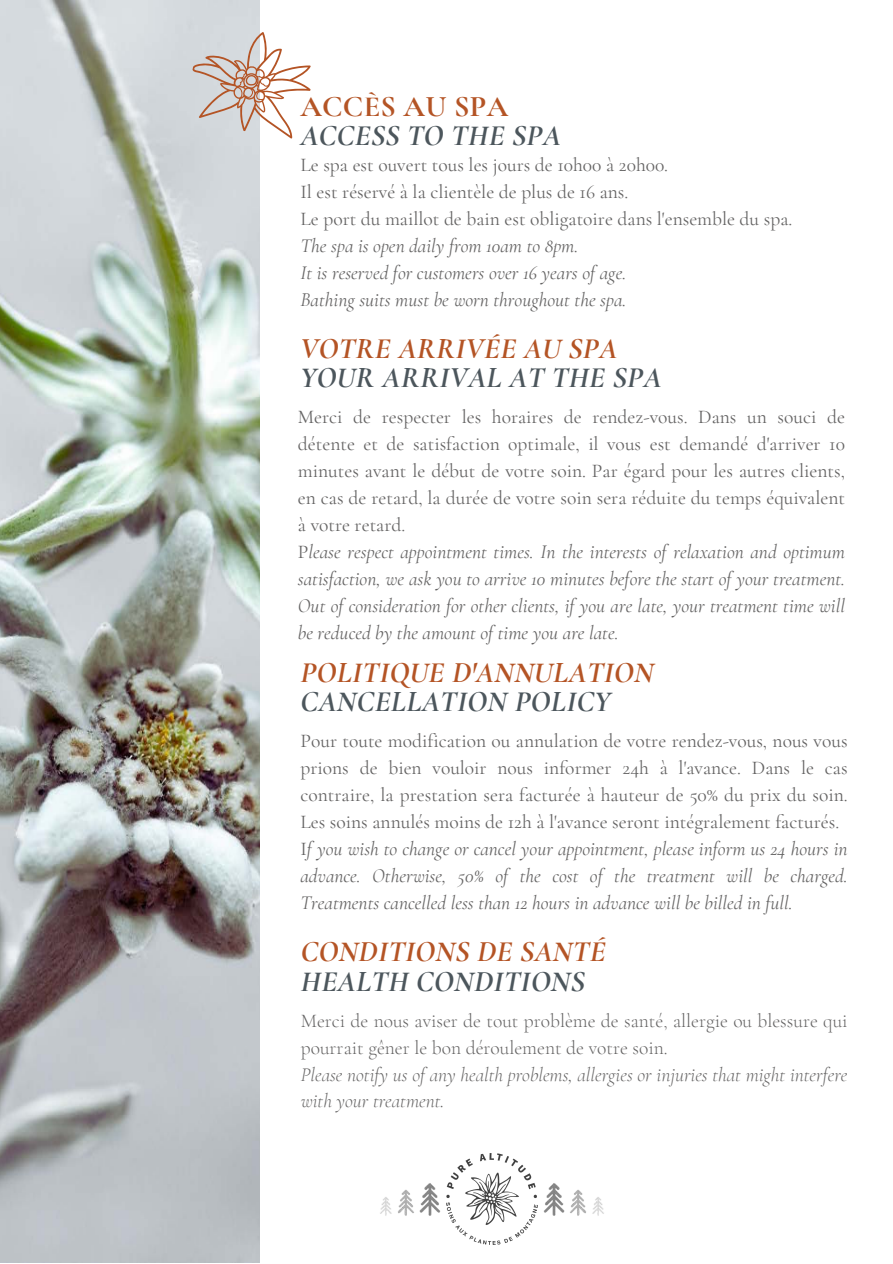
<style>
.page{position:relative;width:893px;height:1264px;background:#fff}
.page>*{position:absolute;margin:0;border:0;box-sizing:border-box;transform-origin:0 0}
.t1{font:italic 700 30px "Cormorant Garamond";letter-spacing:.01em;color:#4c565c}
.t2{font:italic 700 30px "Cormorant Garamond";letter-spacing:.01em;color:#b45425}
.t3{font:700 30px "Cormorant Garamond";letter-spacing:.01em;color:#b45425}
.t4{font:19.5px/27px "Cormorant Garamond";color:#646363;text-align:justify}
.t5{font:italic 19.5px/27px "Cormorant Garamond";color:#646363;text-align:justify}
.t6{font:300 19.5px/27px "Cormorant Garamond";color:#646363}
.t7{font:italic 300 19.5px/27px "Cormorant Garamond";color:#646363}
.s1{font-style:normal}
</style>
<div class="page">
<img style="left:446px;top:1153px;width:91px;height:91px">
<img style="left:537px;top:1183px;width:67px;height:33px">
<img style="left:380px;top:1183px;width:61px;height:33px">
<img style="left:0;top:0;width:260px;height:1262px">
<svg style="left:182px;top:20px;width:129px;height:123px"></svg>
<p class="t3" style="left:300px;top:88px;width:209px">ACCÈS AU SPA</p>
<p class="t1" style="left:300px;top:117px;width:262px">ACCESS TO THE SPA</p>
<p class="t4" style="left:300px;top:151px;width:369px">Le spa est ouvert tous les jours de 10h00 à 20h00.</p>
<p class="t4" style="left:300px;top:178px;width:329px">Il est réservé à la clientèle de plus de 16 ans.</p>
<p class="t4" style="left:300px;top:205px;width:493px">Le port du maillot de bain est obligatoire dans l'ensemble du spa.</p>
<p class="t5" style="left:300px;top:232px;width:279px">The spa is open daily from 10am to 8pm.</p>
<p class="t5" style="left:300px;top:259px;width:327px">It is reserved for customers over 16 years of age.</p>
<p class="t5" style="left:300px;top:286px;width:327px">Bathing suits must be worn throughout the spa.</p>
<p class="t2" style="left:300px;top:330px;width:318px">VOTRE ARRIVÉE AU SPA</p>
<p class="t1" style="left:300px;top:359px;width:362px">YOUR ARRIVAL AT THE SPA</p>
<p class="t4" style="left:298px;top:403px;width:548px">Merci de respecter les horaires de rendez-vous. Dans un souci de détente et de satisfaction optimale, il vous est demandé d'arriver 10 minutes avant le début de votre soin. Par égard pour les autres clients, en cas de retard, la durée de votre soin sera réduite du temps équivalent à votre retard.</p>
<p class="t5" style="left:298px;top:538px;width:548px"><span class="s1">P</span>lease respect appointment times. In the interests of relaxation and optimum satisfaction, we ask you to arrive 10 minutes before the start of your treatment.<br>Out of consideration for other clients, if you are late, your treatment time will be reduced by the amount of time you are late.</p>
<p class="t2" style="left:300px;top:654px;width:355px">POLITIQUE D'ANNULATION</p>
<p class="t1" style="left:300px;top:683px;width:312px">CANCELLATION POLICY</p>
<p class="t4" style="left:300px;top:727px;width:548px">Pour toute modification ou annulation de votre rendez-vous, nous vous prions de bien vouloir nous informer 24h à l'avance. Dans le cas contraire, la prestation sera facturée à hauteur de 50% du prix du soin.<br>Les soins annulés moins de 12h à l'avance seront intégralement facturés.</p>
<p class="t5" style="left:300px;top:835px;width:548px"><span class="s1">I</span>f you wish to change or cancel your appointment, please inform us 24 hours in advance. Otherwise, 50% of the cost of the treatment will be charged.<br>Treatments cancelled less than 12 hours in advance will be billed in full.</p>
<p class="t2" style="left:301px;top:933px;width:306px">CONDITIONS DE SANTÉ</p>
<p class="t1" style="left:301px;top:962px;width:285px">HEALTH CONDITIONS</p>
<p class="t6" style="left:301px;top:1006px;width:548px">Merci de nous aviser de tout problème de santé, allergie ou blessure qui pourrait gêner le bon déroulement de votre soin.</p>
<p class="t7" style="left:301px;top:1060px;width:548px">Please notify us of any health problems, allergies or injuries that might interfere with your treatment.</p>
</div>
